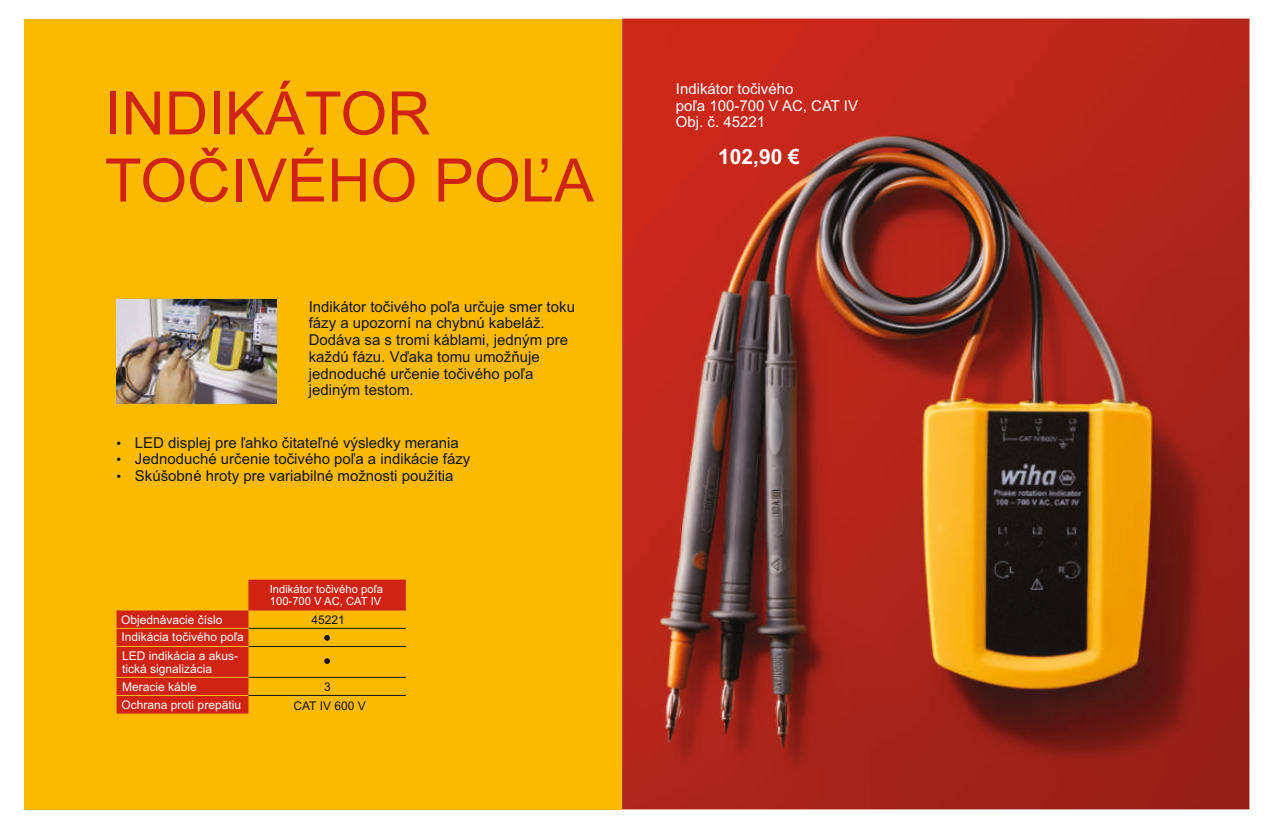
<style>
.page{position:relative;width:1274px;height:828px;background:#fff}
.page>*{position:absolute;margin:0;border:0;box-sizing:border-box;transform-origin:0 0}
.t1{font:60px/67.1px "Arial";color:#d02314}
.t2{font:700 21px "Arial";color:#fff}
.t3{font:15px/16.8px "Arial";color:#151616}
.t4{font:15px/16.8px "Arial";color:#fff}
.t5{font:13.5px/16.6px "Arial";color:#151616;text-align:justify}
.t6{font:12px/18px "Arial";color:#fff}
.t7{font:12px "Arial";color:#151616}
.t8{font:11.25px/12.6px "Arial";color:#fff}
</style>
<div class="page">
<img style="left:622px;top:19px;width:627px;height:790px">
<div style="left:24px;top:19px;width:598px;height:790px;background:#fbb900"></div>
<img style="left:117px;top:299px;width:159px;height:104px">
<svg style="left:117px;top:580px;width:289px;height:134px"></svg>
<h1 class="t1" style="left:105px;top:85px;width:491px">INDIKÁTOR<br>TOČIVÉHO POĽA</h1>
<p class="t4" style="left:676px;top:82px;width:184px">Indikátor točivého<br>poľa 100-700 V AC, CAT IV<br>Obj. č. 45221</p>
<h2 class="t2" style="left:718px;top:149px;width:83px">102,90 €</h2>
<p class="t5" style="left:117px;top:436px;width:6px">• • •</p>
<p class="t3" style="left:309px;top:299px;width:268px">Indikátor točivého poľa určuje smer toku fázy a upozorní na chybnú kabeláž.<br>Dodáva sa s tromi káblami, jedným pre každú fázu. Vďaka tomu umožňuje jednoduché určenie točivého poľa jediným testom.</p>
<p class="t3" style="left:135px;top:435px;width:337px">LED displej pre ľahko čitateľné výsledky merania<br>Jednoduché určenie točivého poľa a indikácie fázy<br>Skúšobné hroty pre variabilné možnosti použitia</p>
<p class="t6" style="left:121px;top:612px;width:124px">Objednávacie číslo<br>Indikácia točivého poľa<br>LED indikácia a akus-</p>
<p class="t6" style="left:122px;top:661px;width:92px">tická signalizácia</p>
<p class="t6" style="left:122px;top:697px;width:121px">Ochrana proti prepätiu</p>
<p class="t6" style="left:122px;top:679px;width:76px">Meracie káble</p>
<p class="t8" style="left:270px;top:583px;width:115px">Indikátor točivého poľa<br>100-700 V AC, CAT IV</p>
<p class="t7" style="left:311px;top:615px;width:35px">45221</p>
<p class="t7" style="left:324px;top:682px;width:8px">3</p>
<p class="t7" style="left:293px;top:701px;width:74px">CAT IV 600 V</p>
</div>
